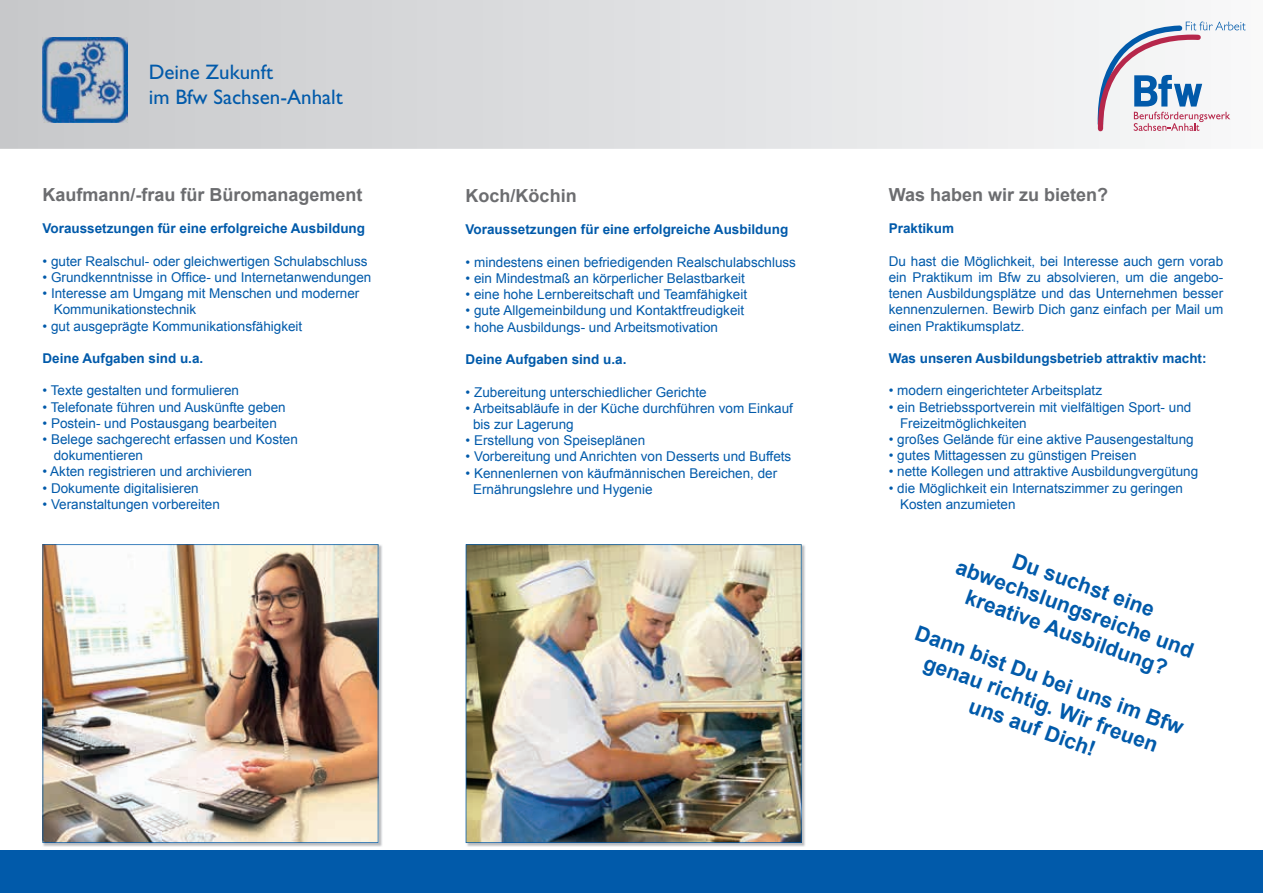
<style>
.page{position:relative;width:1263px;height:893px;background:#fff}
.page>*{position:absolute;margin:0;border:0;box-sizing:border-box;transform-origin:0 0}
.t1{font:700 21px/25.2px "Arial";color:#015aaa;text-align:center}
.t2{font:21px/25.2px "Gill Sans Std";color:#015aaa}
.t3{font:700 18px "Arial";color:#6c6d70}
.t4{font:13.5px/16.2px "Arial";color:#015aaa}
.t5{font:700 13.5px "Arial";color:#015aaa}
</style>
<div class="page">
<svg style="left:0;top:0;width:1246px;height:149px;background:#dddedf"></svg>
<img style="left:43px;top:37px;width:84px;height:85px">
<div style="left:0;top:850px;width:1263px;height:43px;background:#015aaa"></div>
<svg style="left:1097px;top:22px;width:148px;height:110px"></svg>
<img style="left:43px;top:544px;width:339px;height:303px">
<img style="left:43px;top:544px;width:335px;height:299px">
<img style="left:466px;top:544px;width:339px;height:303px">
<img style="left:466px;top:544px;width:335px;height:299px">
<h1 class="t2" style="left:149px;top:59px;width:195px">Deine Zukunft<br>im Bfw Sachsen-Anhalt</h1>
<h2 class="t3" style="left:43px;top:183px;width:322px">Kaufmann/-frau für Büromanagement</h2>
<p class="t5" style="left:43px;top:220px;width:324px">Voraussetzungen für eine erfolgreiche Ausbildung</p>
<p class="t4" style="left:43px;top:253px;width:327px">• guter Realschul- oder gleichwertigen Schulabschluss</p>
<p class="t4" style="left:43px;top:269px;width:330px">• Grundkenntnisse in Office- und Internetanwendungen</p>
<p class="t4" style="left:54px;top:285px;width:307px;text-indent:-11px">• Interesse am Umgang mit Menschen und moderner<br>Kommunikationstechnik</p>
<p class="t4" style="left:43px;top:318px;width:261px">• gut ausgeprägte Kommunikationsfähigkeit</p>
<p class="t5" style="left:43px;top:349px;width:162px">Deine Aufgaben sind u.a.</p>
<p class="t4" style="left:43px;top:383px;width:198px">• Texte gestalten und formulieren</p>
<p class="t4" style="left:43px;top:399px;width:245px">• Telefonate führen und Auskünfte geben</p>
<p class="t4" style="left:43px;top:415px;width:236px">• Postein- und Postausgang bearbeiten</p>
<p class="t4" style="left:54px;top:431px;width:246px;text-indent:-11px">• Belege sachgerecht erfassen und Kosten dokumentieren</p>
<p class="t4" style="left:43px;top:464px;width:211px">• Akten registrieren und archivieren</p>
<p class="t4" style="left:43px;top:480px;width:158px">• Dokumente digitalisieren</p>
<p class="t4" style="left:43px;top:496px;width:179px">• Veranstaltungen vorbereiten</p>
<h2 class="t3" style="left:466px;top:184px;width:113px">Koch/Köchin</h2>
<p class="t5" style="left:466px;top:221px;width:324px">Voraussetzungen für eine erfolgreiche Ausbildung</p>
<p class="t4" style="left:466px;top:254px;width:332px">• mindestens einen befriedigenden Realschulabschluss</p>
<p class="t4" style="left:466px;top:270px;width:281px">• ein Mindestmaß an körperlicher Belastbarkeit</p>
<p class="t4" style="left:466px;top:287px;width:283px">• eine hohe Lernbereitschaft und Teamfähigkeit</p>
<p class="t4" style="left:466px;top:303px;width:280px">• gute Allgemeinbildung und Kontaktfreudigkeit</p>
<p class="t4" style="left:466px;top:319px;width:254px">• hohe Ausbildungs- und Arbeitsmotivation</p>
<p class="t5" style="left:466px;top:350px;width:162px">Deine Aufgaben sind u.a.</p>
<p class="t4" style="left:466px;top:384px;width:243px">• Zubereitung unterschiedlicher Gerichte</p>
<p class="t4" style="left:473px;top:400px;width:321px;text-indent:-8px">• Arbeitsabläufe in der Küche durchführen vom Einkauf bis zur Lagerung</p>
<p class="t4" style="left:466px;top:432px;width:181px">• Erstellung von Speiseplänen</p>
<p class="t4" style="left:466px;top:449px;width:327px">• Vorbereitung und Anrichten von Desserts und Buffets</p>
<p class="t4" style="left:473px;top:465px;width:306px;text-indent:-8px">• Kennenlernen von käufmännischen Bereichen, der<br>Ernährungslehre und Hygenie</p>
<h2 class="t3" style="left:889px;top:183px;width:221px">Was haben wir zu bieten?</h2>
<p class="t5" style="left:889px;top:220px;width:67px">Praktikum</p>
<p class="t4" style="left:889px;top:253px;width:336px;text-align:justify">Du hast die Möglichkeit, bei Interesse auch gern vorab ein Praktikum im Bfw zu absolvieren, um die angebo&shy;tenen Ausbildungsplätze und das Unternehmen besser kennenzulernen. Bewirb Dich ganz einfach per Mail um einen Praktikumsplatz.</p>
<p class="t5" style="left:889px;top:349px;width:319px">Was unseren Ausbildungsbetrieb attraktiv macht:</p>
<p class="t4" style="left:889px;top:383px;width:215px">• modern eingerichteter Arbeitsplatz</p>
<p class="t4" style="left:900px;top:399px;width:293px;text-indent:-11px">• ein Betriebssportverein mit vielfältigen Sport- und<br>Freizeitmöglichkeiten</p>
<p class="t4" style="left:889px;top:431px;width:306px">• großes Gelände für eine aktive Pausengestaltung</p>
<p class="t4" style="left:889px;top:448px;width:249px">• gutes Mittagessen zu günstigen Preisen</p>
<p class="t4" style="left:889px;top:464px;width:311px">• nette Kollegen und attraktive Ausbildungvergütung</p>
<p class="t4" style="left:900px;top:480px;width:285px;text-indent:-11px">• die Möglichkeit ein Internatszimmer zu geringen<br>Kosten anzumieten</p>
<h1 class="t1" style="left:970px;top:531px;width:252px;rotate:20deg">Du suchst eine abwechslungsreiche und kreative Ausbildung?</h1>
<h1 class="t1" style="left:920px;top:620px;width:285px;rotate:20deg">Dann bist Du bei uns im Bfw genau richtig. Wir freuen uns auf Dich!</h1>
</div>
